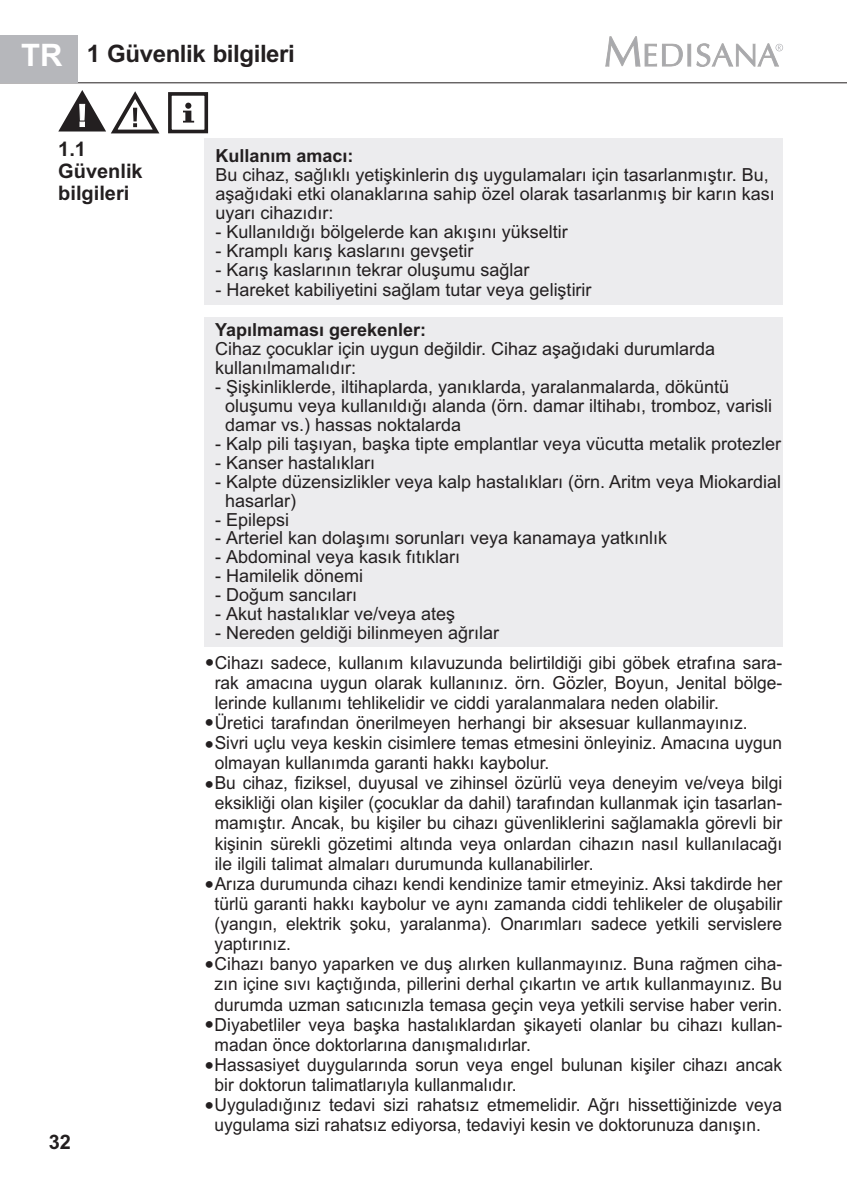
<style>
.page{position:relative;width:847px;height:1199px;background:#fff}
.page>*{position:absolute;margin:0;border:0;box-sizing:border-box;transform-origin:0 0}
.t1{font:27.4px/21.8px "Arial";color:#231f20}
.t2{font:700 24px "Arial";letter-spacing:-.015em;color:#231f20}
.t3{font:700 20px/22.4px "Arial";color:#231f20}
.t4{font:18px/20.2px "Arial";color:#231f20;scale:.96 1}
.t5{font:18px/19px "Arial";color:#231f20}
.t6{font:700 18px "Arial";color:#231f20}
.s1{font-size:31px;color:#fff}
</style>
<div class="page">
<div style="left:204px;top:317px;width:579px;height:330px;background:#ececee"></div>
<hr style="left:0;top:82px;width:847px;height:1px;background:#231f20">
<div style="left:0;top:35px;width:78px;height:47px;background:#b6b7bb"></div>
<svg style="left:605px;top:36px;width:178px;height:31px"></svg>
<svg style="left:58px;top:90px;width:102px;height:44px"></svg>
<div style="left:168px;top:92px;width:40px;height:41px;border:4px solid #231f20"></div>
<svg style="left:183px;top:103px;width:11px;height:20px"></svg>
<div style="left:204px;top:138px;width:579px;height:166px;background:#ececee"></div>
<h2 class="t2" style="left:21px;top:44px;width:275px"><span class="s1">TR</span> 1 Güvenlik bilgileri</h2>
<p class="t3" style="left:58px;top:139px;width:86px">1.1<br>Güvenlik bilgileri</p>
<p class="t3" style="left:49px;top:1133px;width:24px">32</p>
<p class="t6" style="left:216px;top:149px;width:140px">Kullanım amacı:</p>
<p class="t5" style="left:216px;top:167px;width:561px">Bu cihaz, sağlıklı yetişkinlerin dış uygulamaları için tasarlanmıştır. Bu, aşağıdaki etki olanaklarına sahip özel olarak tasarlanmış bir karın kası uyarı cihazıdır:</p>
<p class="t5" style="left:216px;top:224px;width:354px">- Kullanıldığı bölgelerde kan akışını yükseltir</p>
<p class="t5" style="left:216px;top:243px;width:260px">- Kramplı karış kaslarını gevşetir</p>
<p class="t5" style="left:216px;top:262px;width:316px">- Karış kaslarının tekrar oluşumu sağlar</p>
<p class="t5" style="left:216px;top:281px;width:378px">- Hareket kabiliyetini sağlam tutar veya geliştirir</p>
<p class="t6" style="left:215px;top:323px;width:213px">Yapılmaması gerekenler:</p>
<p class="t5" style="left:215px;top:341px;width:502px">Cihaz çocuklar için uygun değildir. Cihaz aşağıdaki durumlarda kullanılmamalıdır:</p>
<p class="t5" style="left:225px;top:379px;width:549px;text-indent:-10px">- Şişkinliklerde, iltihaplarda, yanıklarda, yaralanmalarda, döküntü oluşumu veya kullanıldığı alanda (örn. damar iltihabı, tromboz, varisli damar vs.) hassas noktalarda</p>
<p class="t5" style="left:215px;top:436px;width:568px">- Kalp pili taşıyan, başka tipte emplantlar veya vücutta metalik protezler</p>
<p class="t5" style="left:215px;top:454px;width:162px">- Kanser hastalıkları</p>
<p class="t5" style="left:225px;top:473px;width:558px;text-indent:-10px">- Kalpte düzensizlikler veya kalp hastalıkları (örn. Aritm veya Miokardial hasarlar)</p>
<p class="t5" style="left:215px;top:511px;width:76px">- Epilepsi</p>
<p class="t5" style="left:215px;top:530px;width:454px">- Arteriel kan dolaşımı sorunları veya kanamaya yatkınlık</p>
<p class="t5" style="left:215px;top:549px;width:247px">- Abdominal veya kasık fıtıkları</p>
<p class="t5" style="left:215px;top:568px;width:150px">- Hamilelik dönemi</p>
<p class="t5" style="left:215px;top:587px;width:144px">- Doğum sancıları</p>
<p class="t5" style="left:215px;top:606px;width:242px">- Akut hastalıklar ve/veya ateş</p>
<p class="t5" style="left:215px;top:625px;width:286px">- Nereden geldiği bilinmeyen ağrılar</p>
<p class="t4" style="left:215px;top:653px;width:593px">Cihazı sadece, kullanım kılavuzunda belirtildiği gibi göbek etrafına sara&shy;rak amacına uygun olarak kullanınız. örn. Gözler, Boyun, Jenital bölge&shy;lerinde kullanımı tehlikelidir ve ciddi yaralanmalara neden olabilir.<br>Üretici tarafından önerilmeyen herhangi bir aksesuar kullanmayınız.<br>Sivri uçlu veya keskin cisimlere temas etmesini önleyiniz. Amacına uygun olmayan kullanımda garanti hakkı kaybolur.<br>Bu cihaz, fiziksel, duyusal ve zihinsel özürlü veya deneyim ve/veya bilgi eksikliği olan kişiler (çocuklar da dahil) tarafından kullanmak için tasarlan&shy;mamıştır. Ancak, bu kişiler bu cihazı güvenliklerini sağlamakla görevli bir kişinin sürekli gözetimi altında veya onlardan cihazın nasıl kullanılacağı ile ilgili talimat almaları durumunda kullanabilirler.<br>Arıza durumunda cihazı kendi kendinize tamir etmeyiniz. Aksi takdirde her türlü garanti hakkı kaybolur ve aynı zamanda ciddi tehlikeler de oluşabilir (yangın, elektrik şoku, yaralanma). Onarımları sadece yetkili servislere yaptırınız.<br>Cihazı banyo yaparken ve duş alırken kullanmayınız. Buna rağmen ciha&shy;zın içine sıvı kaçtığında, pillerini derhal çıkartın ve artık kullanmayınız. Bu durumda uzman satıcınızla temasa geçin veya yetkili servise haber verin.<br>Diyabetliler veya başka hastalıklardan şikayeti olanlar bu cihazı kullan&shy;madan önce doktorlarına danışmalıdırlar.<br>Hassasiyet duygularında sorun veya engel bulunan kişiler cihazı ancak bir doktorun talimatlarıyla kullanmalıdır.<br>Uyguladığınız tedavi sizi rahatsız etmemelidir. Ağrı hissettiğinizde veya uygulama sizi rahatsız ediyorsa, tedaviyi kesin ve doktorunuza danışın.</p>
<h1 class="t1" style="left:205px;top:653px;width:11px">•</h1>
<h1 class="t1" style="left:204px;top:714px;width:11px">• •</h1>
<h1 class="t1" style="left:204px;top:776px;width:11px">•</h1>
<h1 class="t1" style="left:204px;top:876px;width:11px">•</h1>
<h1 class="t1" style="left:204px;top:956px;width:11px">•</h1>
<h1 class="t1" style="left:204px;top:1016px;width:11px">•</h1>
<h1 class="t1" style="left:204px;top:1047px;width:11px;line-height:40.4px">• •</h1>
</div>
